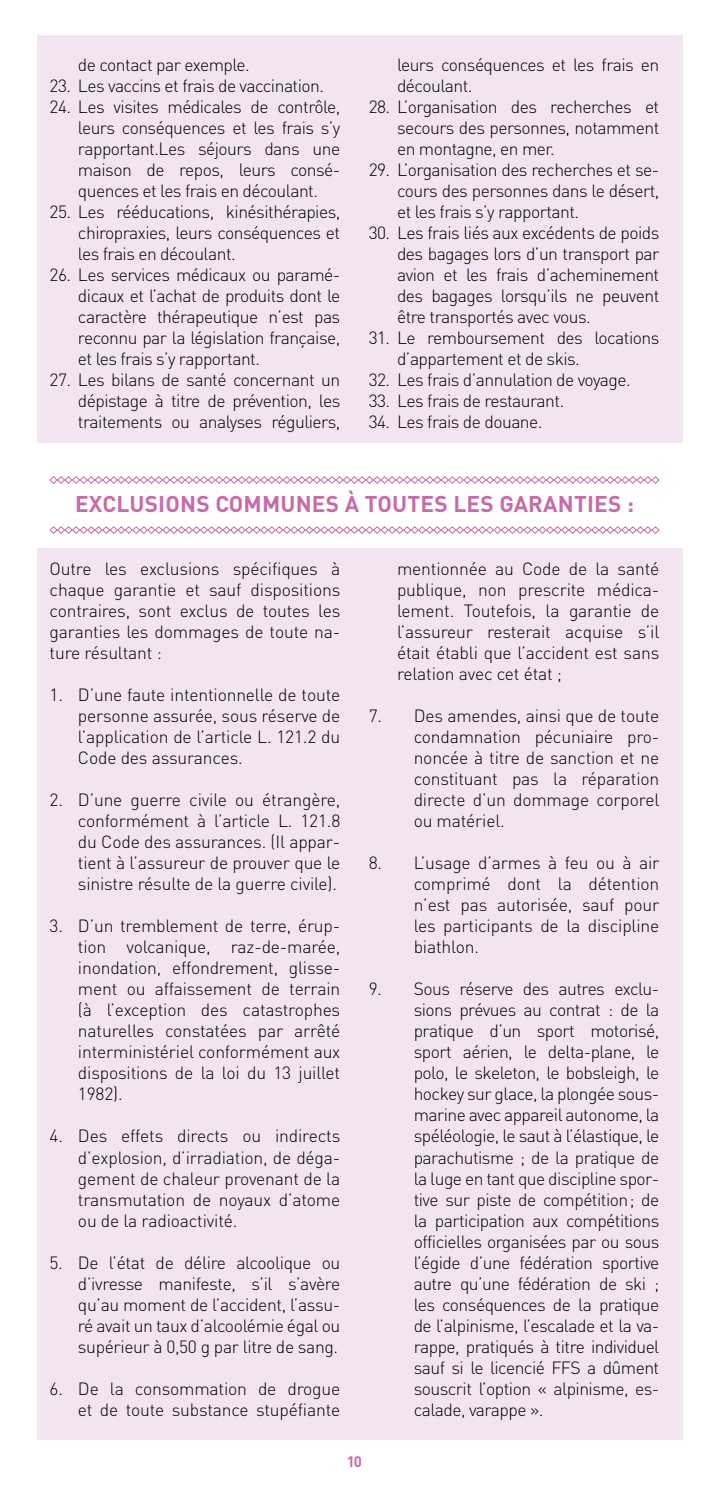
<style>
.page{position:relative;width:709px;height:1489px;background:#fff}
.page>*{position:absolute;margin:0;border:0;box-sizing:border-box;transform-origin:0 0}
.t1{font:700 22.5px "DIN Pro";letter-spacing:.01em;color:#c66ca9}
.t2{font:300 17.5px/21px "DIN Pro";letter-spacing:-.03em;color:#000;text-align:justify}
.t3{font:300 17.5px/21px "DIN Pro";letter-spacing:-.01em;color:#000;text-align:right}
.t4{font:700 15px "DIN Pro";color:#c66ca9}
</style>
<div class="page">
<div style="left:37px;top:35px;width:645px;height:408px;background:#f3e4f1"></div>
<div style="left:37px;top:547px;width:645px;height:892px;background:#f3e4f1"></div>
<svg style="left:49px;top:476px;width:611px;height:8px"></svg>
<svg style="left:49px;top:526px;width:611px;height:8px"></svg>
<p class="t2" style="left:78px;top:54px;width:173px">de contact par exemple.</p>
<p class="t2" style="left:50px;top:75px;width:276px">23. Les vaccins et frais de vaccination.</p>
<p class="t2" style="left:78px;top:96px;width:264px;text-indent:-28px">24. Les visites médicales de contrôle, leurs conséquences et les frais s’y rapportant.Les séjours dans une maison de repos, leurs consé&shy;quences et les frais en découlant.</p>
<p class="t2" style="left:78px;top:201px;width:264px;text-indent:-28px">25. Les rééducations, kinésithérapies, chiropraxies, leurs conséquences et les frais en découlant.</p>
<p class="t2" style="left:78px;top:264px;width:264px;text-indent:-28px">26. Les services médicaux ou paramé&shy;dicaux et l’achat de produits dont le caractère thérapeutique n’est pas reconnu par la législation française, et les frais s’y rapportant.</p>
<p class="t2" style="left:78px;top:369px;width:264px;text-indent:-28px">27. Les bilans de santé concernant un dépistage à titre de prévention, les traitements ou analyses réguliers,</p>
<p class="t2" style="left:397px;top:54px;width:264px">leurs conséquences et les frais en découlant.</p>
<p class="t2" style="left:397px;top:96px;width:264px;text-indent:-28px">28. L’organisation des recherches et secours des personnes, notamment en montagne, en mer.</p>
<p class="t2" style="left:397px;top:159px;width:264px;text-indent:-28px">29. L’organisation des recherches et se&shy;cours des personnes dans le désert, et les frais s’y rapportant.</p>
<p class="t2" style="left:397px;top:222px;width:264px;text-indent:-28px">30. Les frais liés aux excédents de poids des bagages lors d’un transport par avion et les frais d’acheminement des bagages lorsqu’ils ne peuvent être transportés avec vous.</p>
<p class="t2" style="left:397px;top:327px;width:264px;text-indent:-28px">31. Le remboursement des locations d’appartement et de skis.</p>
<p class="t2" style="left:369px;top:369px;width:264px">32. Les frais d’annulation de voyage.</p>
<p class="t2" style="left:369px;top:390px;width:197px">33. Les frais de restaurant.</p>
<p class="t2" style="left:369px;top:411px;width:175px">34. Les frais de douane.</p>
<p class="t1" style="left:75px;top:489px;width:560px">EXCLUSIONS COMMUNES À TOUTES LES GARANTIES :</p>
<p class="t2" style="left:50px;top:558px;width:292px">Outre les exclusions spécifiques à chaque garantie et sauf dispositions contraires, sont exclus de toutes les garanties les dommages de toute na&shy;ture résultant :</p>
<p class="t2" style="left:78px;top:684px;width:264px;text-indent:-28px">1. D’une faute intentionnelle de toute personne assurée, sous réserve de l’application de l’article L. 121.2 du Code des assurances.</p>
<p class="t2" style="left:78px;top:789px;width:264px;text-indent:-28px">2. D’une guerre civile ou étrangère, conformément à l’article L. 121.8 du Code des assurances. (Il appar&shy;tient à l’assureur de prouver que le sinistre résulte de la guerre civile).</p>
<p class="t2" style="left:78px;top:915px;width:264px;text-indent:-28px">3. D’un tremblement de terre, érup&shy;tion volcanique, raz-de-marée, inondation, effondrement, glisse&shy;ment ou affaissement de terrain (à l’exception des catastrophes naturelles constatées par arrêté interministériel conformément aux dispositions de la loi du 13 juillet 1982).</p>
<p class="t2" style="left:78px;top:1125px;width:264px;text-indent:-28px">4. Des effets directs ou indirects d’explosion, d’irradiation, de déga&shy;gement de chaleur provenant de la transmutation de noyaux d’atome ou de la radioactivité.</p>
<p class="t2" style="left:78px;top:1251px;width:264px;text-indent:-28px">5. De l’état de délire alcoolique ou d’ivresse manifeste, s’il s’avère qu’au moment de l’accident, l’assu&shy;ré avait un taux d’alcoolémie égal ou supérieur à 0,50 g par litre de sang.</p>
<p class="t3" style="left:50px;top:1377px;width:292px">6. De la consommation de drogue et de toute substance stupéfiante</p>
<p class="t2" style="left:397px;top:558px;width:264px">mentionnée au Code de la santé publique, non prescrite médica&shy;lement. Toutefois, la garantie de l’assureur resterait acquise s’il était établi que l’accident est sans relation avec cet état ;</p>
<p class="t2" style="left:414px;top:705px;width:247px;text-indent:-45px">7. Des amendes, ainsi que de toute condamnation pécuniaire pro&shy;noncée à titre de sanction et ne constituant pas la réparation directe d’un dommage corporel ou matériel.</p>
<p class="t2" style="left:414px;top:852px;width:247px;text-indent:-45px">8. L’usage d’armes à feu ou à air comprimé dont la détention n’est pas autorisée, sauf pour les participants de la discipline biathlon.</p>
<p class="t2" style="left:414px;top:978px;width:247px;text-indent:-45px">9. Sous réserve des autres exclu&shy;sions prévues au contrat : de la pratique d’un sport motorisé, sport aérien, le delta-plane, le polo, le skeleton, le bobsleigh, le hockey sur glace, la plongée sous&shy;marine avec appareil autonome, la spéléologie, le saut à l’élastique, le parachutisme ; de la pratique de la luge en tant que discipline spor&shy;tive sur piste de compétition; de la participation aux compétitions officielles organisées par ou sous l’égide d’une fédération sportive autre qu’une fédération de ski ; les conséquences de la pratique de l’alpinisme, l’escalade et la va&shy;rappe, pratiqués à titre individuel sauf si le licencié FFS a dûment souscrit l’option « alpinisme, es&shy;calade, varappe ».</p>
<p class="t4" style="left:347px;top:1451px;width:17px">10</p>
</div>
